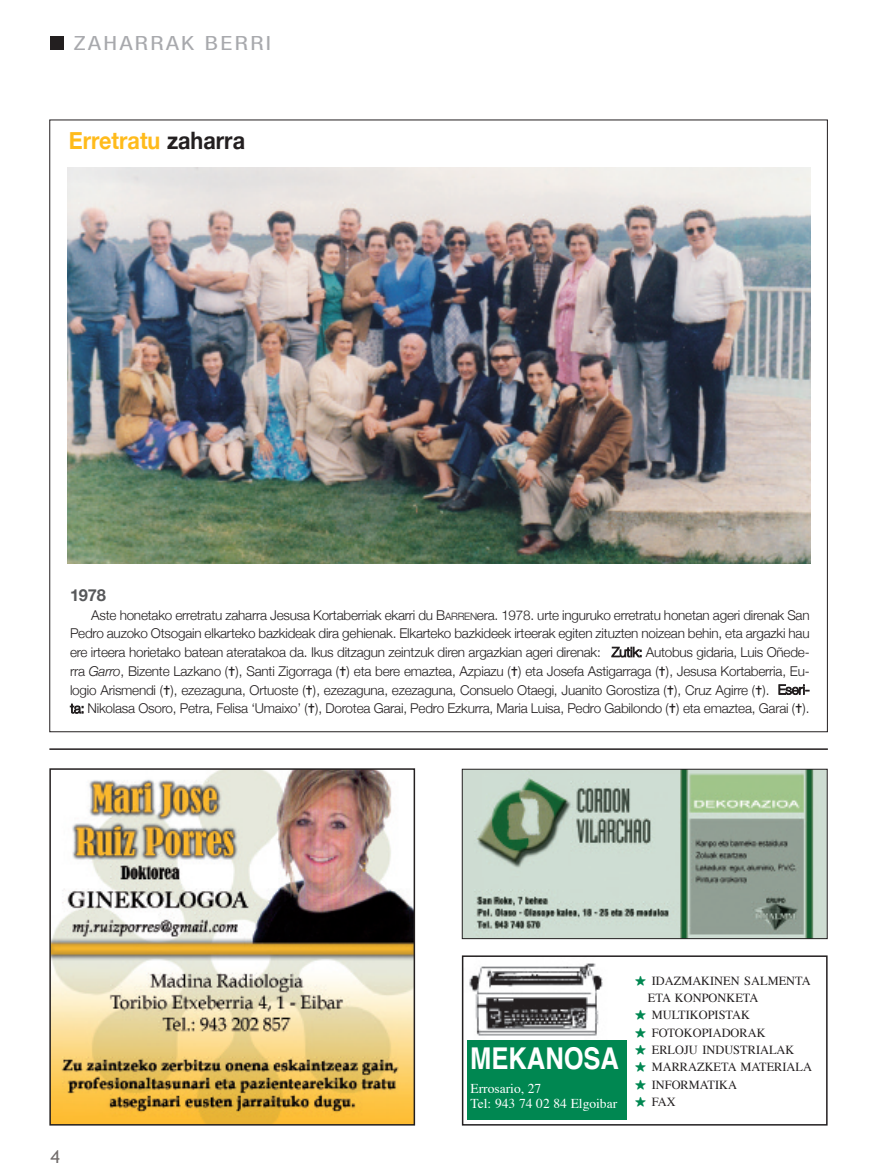
<style>
.page{position:relative;width:877px;height:1175px;background:#fff}
.page>*{position:absolute;margin:0;border:0;box-sizing:border-box;transform-origin:0 0}
.t1{font:700 30px "Helvetica";color:#fff;scale:.85 1}
.t2{font:700 24px "Helvetica Neue";color:#ffbb1b;scale:.9 1}
.t3{font:21px "NH57";letter-spacing:.09em;color:#a8a9ad;scale:1.3 1}
.t4{font:18px "Trebuchet MS";color:#716c6b}
.t5{font:700 16.5px "Helvetica Neue";color:#57585a}
.t6{font:300 13.5px/18.8px "Helvetica Neue";letter-spacing:-.015em;color:#231f20;text-align:justify}
.t7{font:13.5px/15px "Times";color:#fff}
.t8{font:12.3px "Times";color:#231f20}
.s1{color:#231f20}
.s2{font-size:10.2px}
.s3{font-style:italic}
</style>
<div class="page">
<div style="left:51px;top:36px;width:13px;height:14px;background:#231f20"></div>
<img style="left:67px;top:167px;width:743px;height:396px">
<hr style="left:49px;top:748px;width:779px;height:2px;background:#231f20">
<img style="left:52px;top:771px;width:360px;height:351px">
<div style="left:49px;top:768px;width:366px;height:357px;border:2px solid #231f20"></div>
<img style="left:469px;top:963px;width:134px;height:73px">
<div style="left:462px;top:955px;width:365px;height:170px;border:2px solid #231f20"></div>
<div style="left:467px;top:1040px;width:160px;height:80px;background:#008751"></div>
<img style="left:464px;top:771px;width:361px;height:166px">
<div style="left:462px;top:769px;width:365px;height:170px;border:1px solid #231f20"></div>
<h3 class="t3" style="left:74px;top:36px;width:153px">ZAHARRAK BERRI</h3>
<h2 class="t2" style="left:69px;top:126px;width:197px">Erretratu <span class="s1">zaharra</span></h2>
<p class="t5" style="left:70px;top:585px;width:37px">1978</p>
<p class="t6" style="left:70px;top:605px;width:741px;text-indent:21px">aste honetako erretratu zaharra Jesusa kortaberriak ekarri du b<span class="s2">arreN</span>era. 1978. urte inguruko erretratu honetan ageri direnak san Pedro auzoko otsogain elkarteko bazkideak dira gehienak. elkarteko bazkideek irteerak egiten zituzten noizean behin, eta argazki hau ere irteera horietako batean ateratakoa da. ikus ditzagun zeintzuk diren argazkian ageri direnak: zutik: autobus gidaria, Luis oñede&shy;rra <span class="s3">Garro</span>, bizente Lazkano ( ), santi zigorraga ( ) eta bere emaztea, azpiazu ( ) eta Josefa astigarraga ( ), Jesusa kortaberria, eu&shy;logio arismendi ( ), ezezaguna, ortuoste ( ), ezezaguna, ezezaguna, Consuelo otaegi, Juanito Gorostiza ( ), Cruz agirre ( ). eseri&shy;ta: Nikolasa osoro, Petra, Felisa ‘umaixo’ ( ), dorotea Garai, Pedro ezkurra, Maria Luisa, Pedro Gabilondo ( ) eta emaztea, Garai ( ).</p>
<h3 class="t4" style="left:50px;top:1146px;width:11px">4</h3>
<h1 class="t1" style="left:470px;top:1046px;width:176px">MEKANOSA</h1>
<p class="t7" style="left:471px;top:1082px;width:148px">ERROSARIO, 27<br>TEL: 943 74 02 84 ELGOIBAR</p>
<p class="t8" style="left:652px;top:975px;width:160px">IDAZMAKINEN SALMENTA</p>
<p class="t8" style="left:648px;top:993px;width:112px">ETA KONPONKETA</p>
<p class="t8" style="left:652px;top:1010px;width:100px">MULTIKOPISTAK</p>
<p class="t8" style="left:652px;top:1027px;width:115px">FOTOKOPIADORAK</p>
<p class="t8" style="left:652px;top:1044px;width:144px">ERLOJU INDUSTRIALAK</p>
<p class="t8" style="left:652px;top:1062px;width:162px">MARRAZKETA MATERIALA</p>
<p class="t8" style="left:652px;top:1079px;width:87px">INFORMATIKA</p>
<p class="t8" style="left:652px;top:1096px;width:25px">FAX</p>
</div>
